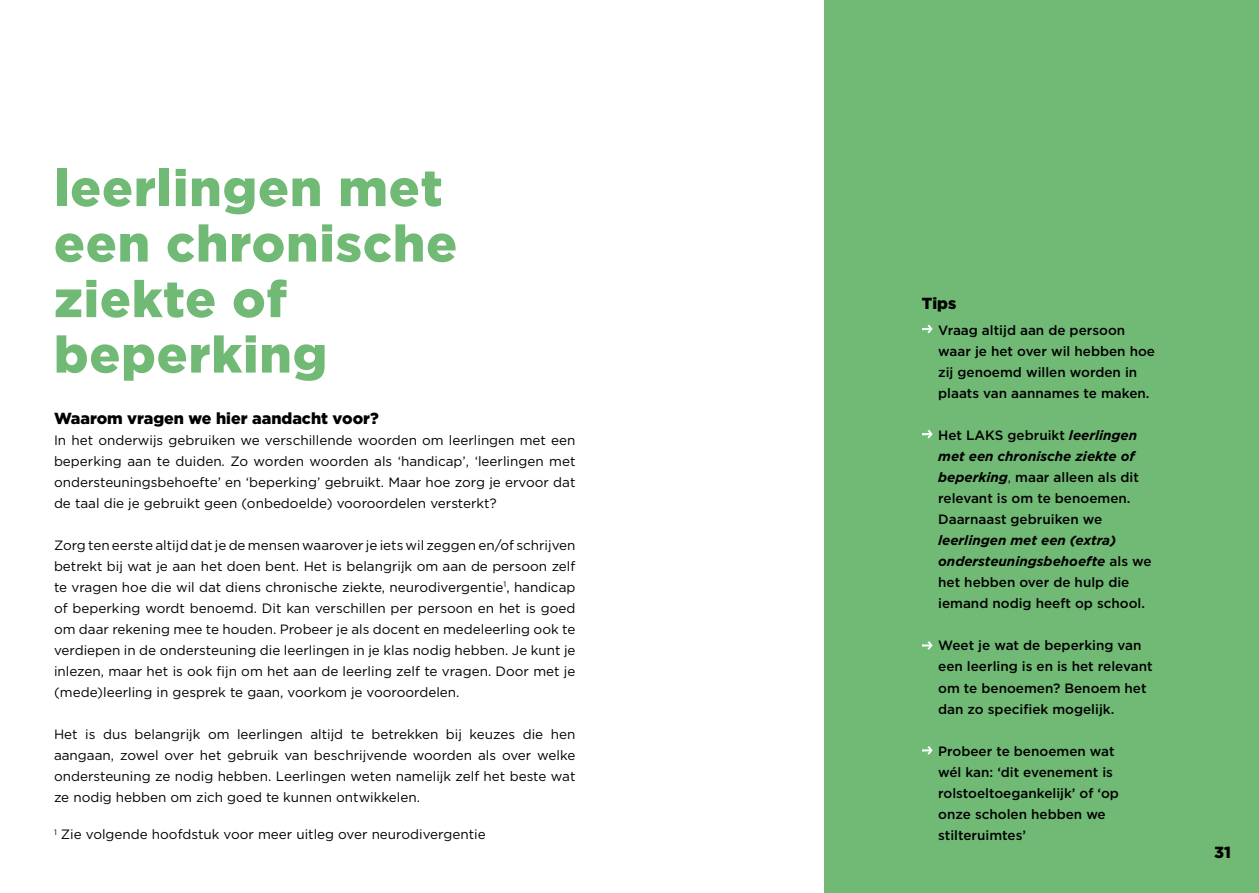
<style>
.page{position:relative;width:1259px;height:893px;background:#fff}
.page>*{position:absolute;margin:0;border:0;box-sizing:border-box;transform-origin:0 0}
.t1{font:900 51px/55.5px "Gotham";letter-spacing:.02em;color:#71ba75}
.t2{font:900 16.05px "Gotham";color:#000}
.t3{font:13.5px/21px "Gotham";color:#000;text-align:justify}
.t4{font:500 13.5px/21px "Gotham";color:#000}
.s1{font-weight:700;font-style:italic}
.s2{font-weight:400}
</style>
<div class="page">
<div style="left:824px;top:0;width:435px;height:893px;background:#71ba75"></div>
<svg style="left:922px;top:325px;width:10px;height:8px"></svg>
<svg style="left:922px;top:430px;width:10px;height:8px"></svg>
<svg style="left:922px;top:641px;width:10px;height:9px"></svg>
<svg style="left:922px;top:746px;width:10px;height:9px"></svg>
<h1 class="t1" style="left:54px;top:160px;width:404px">leerlingen met een chronische ziekte of beperking</h1>
<p class="t2" style="left:54px;top:407px;width:326px">Waarom vragen we hier aandacht voor?</p>
<p class="t3" style="left:54px;top:429px;width:523px">In het onderwijs gebruiken we verschillende woorden om leerlingen met een beperking aan te duiden. Zo worden woorden als ‘handicap’, ‘leerlingen met ondersteuningsbehoefte’ en ‘beperking’ gebruikt. Maar hoe zorg je ervoor dat de taal die je gebruikt geen (onbedoelde) vooroordelen versterkt?</p>
<p class="t3" style="left:54px;top:534px;width:523px">Zorg ten eerste altijd dat je de mensen waarover je iets wil zeggen en/of schrijven betrekt bij wat je aan het doen bent. Het is belangrijk om aan de persoon zelf te vragen hoe die wil dat diens chronische ziekte, neurodivergentie<sup>1</sup>, handicap of beperking wordt benoemd. Dit kan verschillen per persoon en het is goed om daar rekening mee te houden. Probeer je als docent en medeleerling ook te verdiepen in de ondersteuning die leerlingen in je klas nodig hebben. Je kunt je inlezen, maar het is ook fijn om het aan de leerling zelf te vragen. Door met je (mede)leerling in gesprek te gaan, voorkom je vooroordelen.</p>
<p class="t3" style="left:54px;top:723px;width:523px">Het is dus belangrijk om leerlingen altijd te betrekken bij keuzes die hen aangaan, zowel over het gebruik van beschrijvende woorden als over welke ondersteuning ze nodig hebben. Leerlingen weten namelijk zelf het beste wat ze nodig hebben om zich goed te kunnen ontwikkelen.</p>
<p class="t3" style="left:54px;top:824px;width:433px"><sup>1</sup> Zie volgende hoofdstuk voor meer uitleg over neurodivergentie</p>
<p class="t2" style="left:922px;top:292px;width:36px">Tips</p>
<p class="t4" style="left:938px;top:320px;width:218px">Vraag altijd aan de persoon waar je het over wil hebben hoe zij genoemd willen worden in plaats van aannames te maken.</p>
<p class="t4" style="left:938px;top:425px;width:202px">Het LAKS gebruikt <span class="s1">leerlingen met een chronische ziekte of beperking</span><span class="s2">,</span> maar alleen als dit relevant is om te benoemen.<br>Daarnaast gebruiken we</p>
<p class="t4" style="left:938px;top:530px;width:215px"><span class="s1">leerlingen met een (extra) ondersteuningsbehoefte</span> als we het hebben over de hulp die iemand nodig heeft op school.</p>
<p class="t4" style="left:938px;top:635px;width:216px">Weet je wat de beperking van een leerling is en is het relevant om te benoemen? Benoem het dan zo specifiek mogelijk.</p>
<p class="t4" style="left:938px;top:740px;width:182px">Probeer te benoemen wat wél kan: ‘dit evenement is rolstoeltoegankelijk’ of ‘op onze scholen hebben we stilteruimtes’</p>
<p class="t2" style="left:1214px;top:842px;width:18px">31</p>
</div>
